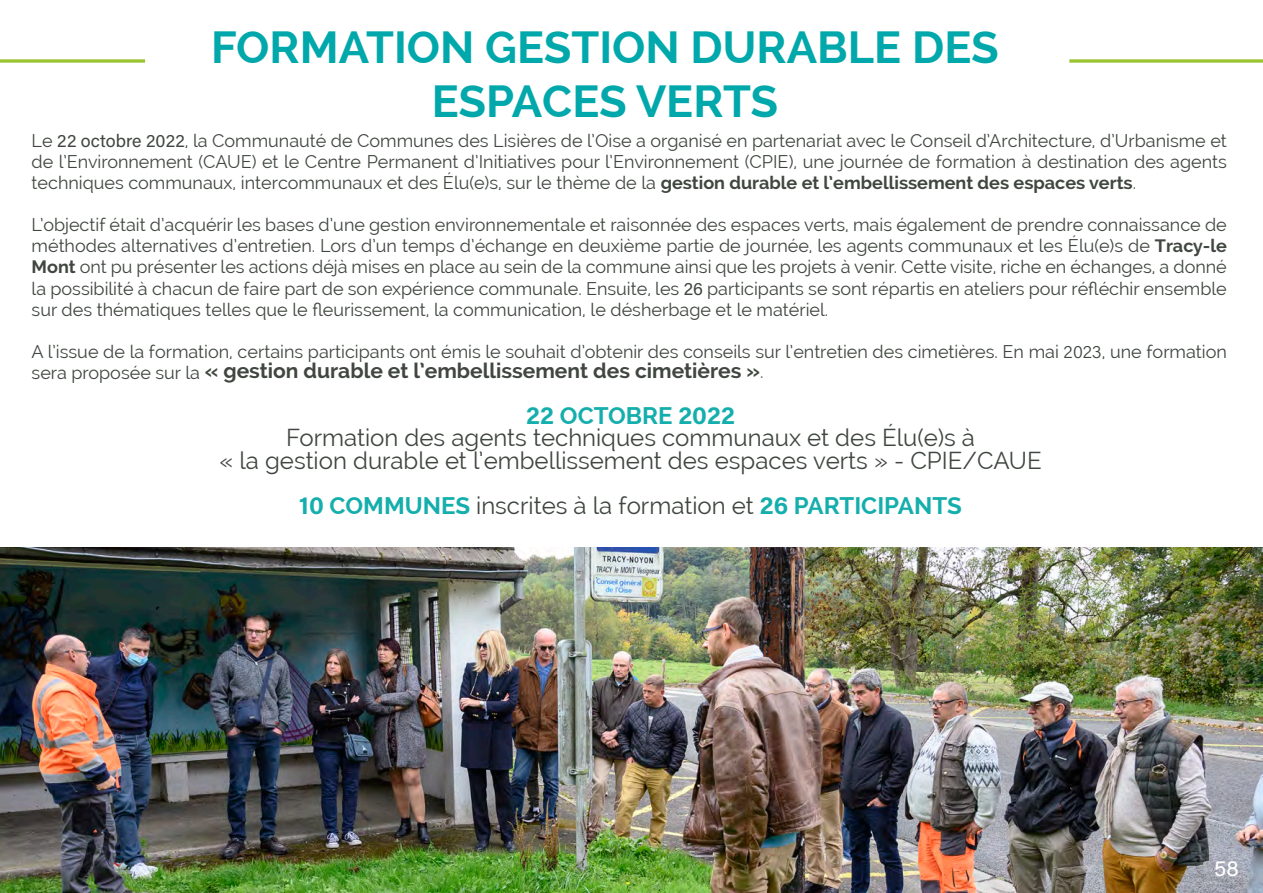
<style>
.page{position:relative;width:1263px;height:893px;background:#fff}
.page>*{position:absolute;margin:0;border:0;box-sizing:border-box;transform-origin:0 0}
.Titre_1_centré{font:700 45px "Raleway";color:#00a8ab}
.Titre_1_centré-2{font:24px "Raleway";color:#404640}
.Titre_1_centré-3{font:700 24px "Raleway";color:#14aeac}
.Titre_1_centré-4{font:700 21px "Raleway";color:#404640}
.Titre_1_centré-5{font:21px "Acumin Variable Concept";color:#fff}
.Titre_1_centré-6{font:18px/21px "Raleway";color:#404640;text-align:justify}
.s1{font-family:"Acumin Variable Concept"}
.s2{font-weight:700}
.s3{font-weight:400;font-size:18px}
.s4{font-family:"Acumin Variable Concept";font-weight:400}
.s5{font-family:"Acumin Variable Concept";color:#14aeac}
.s6{font-weight:700;color:#14aeac}
</style>
<div class="page">
<img style="left:0;top:547px;width:1263px;height:346px">
<svg style="left:0;top:59px;width:145px;height:4px"></svg>
<svg style="left:1069px;top:59px;width:194px;height:4px"></svg>
<p class="Titre_1_centré" style="left:211px;top:21px;width:789px">FORMATION GESTION DURABLE DES</p>
<p class="Titre_1_centré" style="left:432px;top:75px;width:348px">ESPACES VERTS</p>
<p class="Titre_1_centré-6" style="left:32px;top:131px;width:1197px">Le <span class="s1">22 octobre 2022</span>, la Communauté de Communes des Lisières de l’Oise a organisé en partenariat avec le Conseil d’Architecture, d’Urbanisme et de l’Environnement (CAUE) et le Centre Permanent d’Initiatives pour l’Environnement (CPIE), une journée de formation à destination des agents techniques communaux, intercommunaux et des Élu(e)s, sur le thème de la <span class="s2">gestion durable et l’embellissement des espaces verts</span>.</p>
<p class="Titre_1_centré-6" style="left:32px;top:215px;width:1197px">L’objectif était d’acquérir les bases d’une gestion environnementale et raisonnée des espaces verts, mais également de prendre connaissance de méthodes alternatives d’entretien. Lors d’un temps d’échange en deuxième partie de journée, les agents communaux et les Élu(e)s de <span class="s2">Tracy-le Mont</span> ont pu présenter les actions déjà mises en place au sein de la commune ainsi que les projets à venir. Cette visite, riche en échanges, a donné la possibilité à chacun de faire part de son expérience communale. Ensuite, les <span class="s1">26</span> participants se sont répartis en ateliers pour réfléchir ensemble sur des thématiques telles que le fleurissement, la communication, le désherbage et le matériel.</p>
<p class="Titre_1_centré-6" style="left:32px;top:341px;width:1197px">A l’issue de la formation, certains participants ont émis le souhait d’obtenir des conseils sur l’entretien des cimetières. En mai <span class="s1">2023</span>, une formation</p>
<p class="Titre_1_centré-4" style="left:32px;top:359px;width:733px"><span class="s3">sera proposée sur la</span> « gestion durable et l’embellissement des cimetières »<span class="s3">.</span></p>
<p class="Titre_1_centré-3" style="left:526px;top:402px;width:210px"><span class="s4">22</span> OCTOBRE <span class="s4">2022</span></p>
<p class="Titre_1_centré-2" style="left:286px;top:424px;width:690px">Formation des agents techniques communaux et des Élu(e)s à</p>
<p class="Titre_1_centré-2" style="left:219px;top:446px;width:824px">« la gestion durable et l’embellissement des espaces verts » - CPIE/CAUE</p>
<p class="Titre_1_centré-2" style="left:299px;top:491px;width:664px"><span class="s5">10</span> <span class="s6">COMMUNES</span> inscrites à la formation et <span class="s5">26</span> <span class="s6">PARTICIPANTS</span></p>
<p class="Titre_1_centré-5" style="left:1214px;top:854px;width:26px">58</p>
</div>
